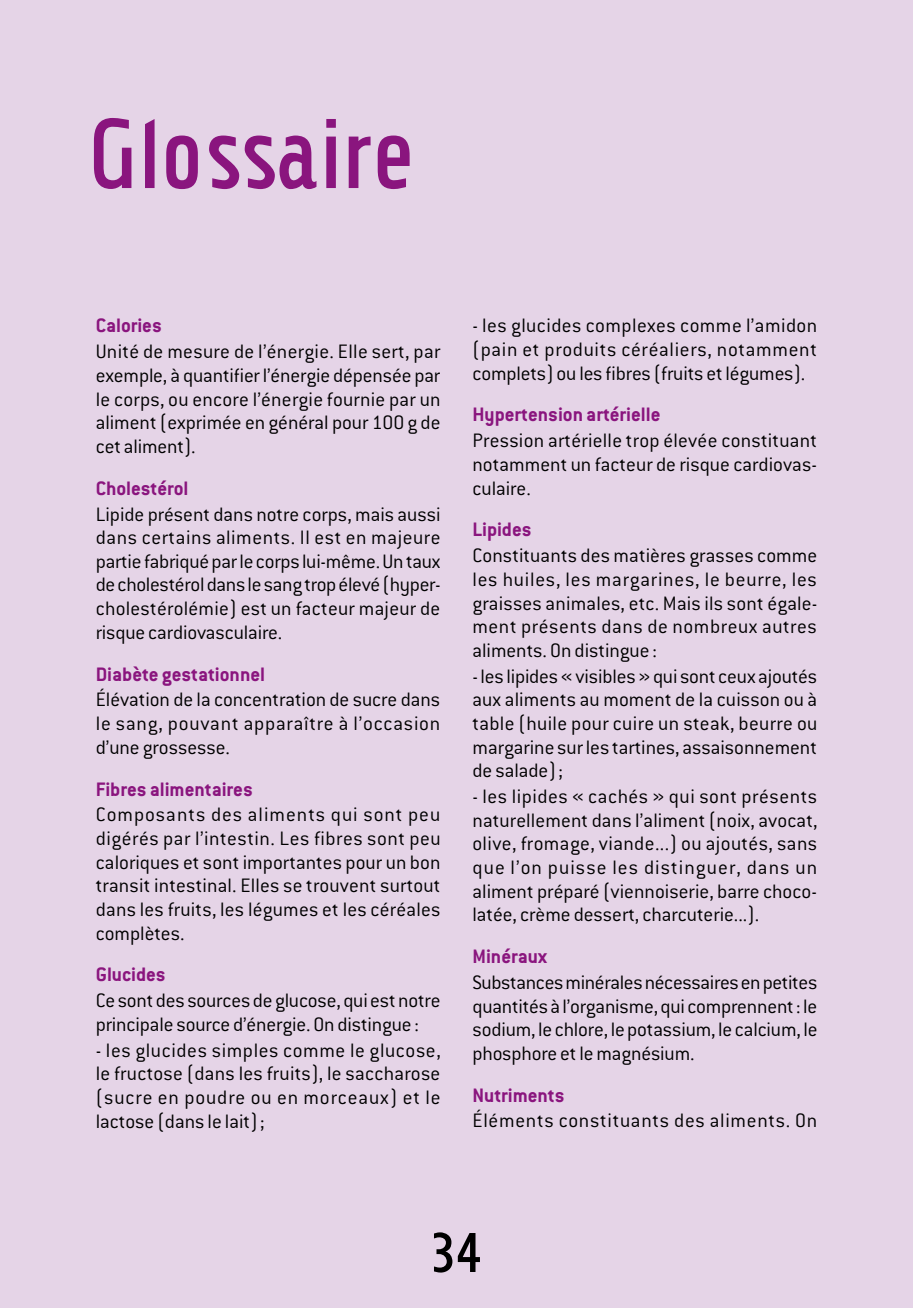
<style>
.page{position:relative;width:913px;height:1308px;background:#fff}
.page>*{position:absolute;margin:0;border:0;box-sizing:border-box;transform-origin:0 0}
.t1{font:103.5px "Hybrid";color:#8a157e}
.t2{font:58.5px "Hybrid";color:#000}
.t3{font:300 21.38px/23.6px "Conduit ITC";color:#000;text-align:justify}
.t4{font:700 21.38px "Conduit ITC";color:#8a157e}
.t5{font:300 21.38px "Conduit ITC";letter-spacing:.035em;color:#000}
</style>
<div class="page">
<div style="left:0;top:0;width:912px;height:1307px;background:#e5d4e7"></div>
<h1 class="t1" style="left:89px;top:100px;width:328px">Glossaire</h1>
<p class="t4" style="left:96px;top:313px;width:68px">Calories</p>
<p class="t3" style="left:96px;top:340px;width:346px">Unité de mesure de l’énergie. Elle sert, par exemple, à quantifier l’énergie dépensée par le corps, ou encore l’énergie fournie par un aliment (exprimée en général pour 100 g de cet aliment).</p>
<p class="t4" style="left:96px;top:475px;width:94px">Cholestérol</p>
<p class="t3" style="left:96px;top:502px;width:346px">Lipide présent dans notre corps, mais aussi dans certains aliments. Il est en majeure partie fabriqué par le corps lui-même. Un taux de cholestérol dans le sang trop élevé (hyper&shy;cholestérolémie) est un facteur majeur de risque cardiovasculaire.</p>
<p class="t4" style="left:96px;top:661px;width:171px">Diabète gestationnel</p>
<p class="t3" style="left:96px;top:688px;width:346px">Élévation de la concentration de sucre dans le sang, pouvant apparaître à l’occasion d’une grossesse.</p>
<p class="t4" style="left:96px;top:776px;width:158px">Fibres alimentaires</p>
<p class="t3" style="left:96px;top:803px;width:346px">Composants des aliments qui sont peu digérés par l’intestin. Les fibres sont peu caloriques et sont importantes pour un bon transit intestinal. Elles se trouvent surtout dans les fruits, les légumes et les céréales complètes.</p>
<p class="t4" style="left:96px;top:962px;width:71px">Glucides</p>
<p class="t3" style="left:96px;top:988px;width:346px">Ce sont des sources de glucose, qui est notre principale source d’énergie. On distingue :</p>
<p class="t3" style="left:96px;top:1038px;width:346px">- les glucides simples comme le glucose, le fructose (dans les fruits), le saccharose (sucre en poudre ou en morceaux) et le lactose (dans le lait);</p>
<p class="t3" style="left:472px;top:314px;width:346px">- les glucides complexes comme l’amidon (pain et produits céréaliers, notamment complets) ou les fibres (fruits et légumes).</p>
<p class="t4" style="left:472px;top:402px;width:189px">Hypertension artérielle</p>
<p class="t3" style="left:472px;top:429px;width:346px">Pression artérielle trop élevée constituant notamment un facteur de risque cardiovas&shy;culaire.</p>
<p class="t4" style="left:472px;top:517px;width:61px">Lipides</p>
<p class="t3" style="left:472px;top:544px;width:346px">Constituants des matières grasses comme les huiles, les margarines, le beurre, les graisses animales, etc. Mais ils sont égale&shy;ment présents dans de nombreux autres aliments. On distingue :</p>
<p class="t3" style="left:472px;top:664px;width:346px">- les lipides «visibles» qui sont ceux ajoutés aux aliments au moment de la cuisson ou à table (huile pour cuire un steak, beurre ou margarine sur les tartines, assaisonnement de salade);</p>
<p class="t3" style="left:472px;top:784px;width:346px">- les lipides « cachés » qui sont présents naturellement dans l’aliment (noix, avocat, olive, fromage, viande...) ou ajoutés, sans que l’on puisse les distinguer, dans un aliment préparé (viennoiserie, barre choco&shy;latée, crème dessert, charcuterie...).</p>
<p class="t4" style="left:472px;top:943px;width:76px">Minéraux</p>
<p class="t3" style="left:472px;top:970px;width:346px">Substances minérales nécessaires en petites quantités à l’organisme, qui comprennent: le sodium, le chlore, le potassium, le calcium, le phosphore et le magnésium.</p>
<p class="t4" style="left:472px;top:1082px;width:94px">Nutriments</p>
<p class="t5" style="left:472px;top:1109px;width:346px">Éléments constituants des aliments. On</p>
<h2 class="t2" style="left:430px;top:1222px;width:54px">34</h2>
</div>
